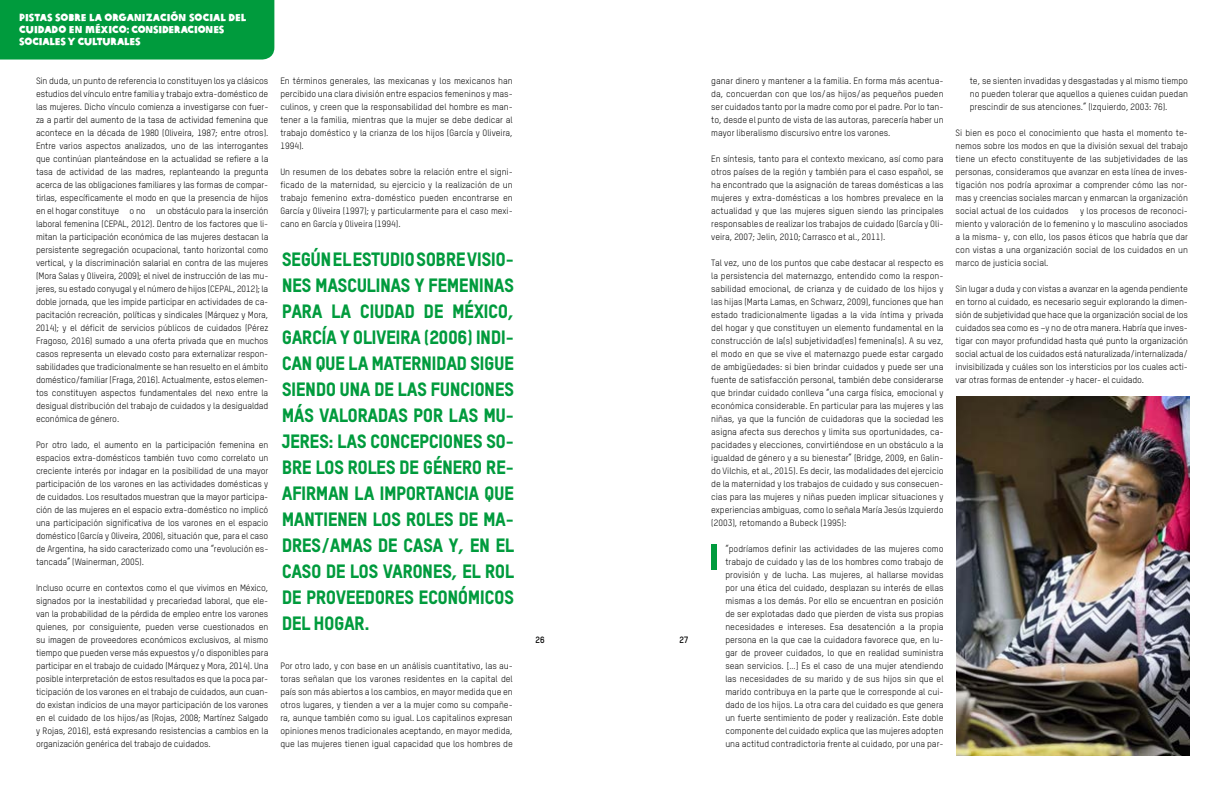
<style>
.page{position:relative;width:1224px;height:792px;background:#fff}
.page>*{position:absolute;margin:0;border:0;box-sizing:border-box;transform-origin:0 0}
.t1{font:19px/26px "TSTARPRO Headline";letter-spacing:-.03em;color:#009b3d;text-align:justify}
.t2{font:10px/12px "Oxfam Global Headline";color:#fff}
.t3{font:9px/13px "TSTARPRO";color:#000;text-align:justify}
.t4{font:700 9px "TSTARPRO";color:#000}
</style>
<div class="page">
<div style="left:711px;top:544px;width:6px;height:26px;background:#009b3d"></div>
<img style="left:957px;top:396px;width:232px;height:360px">
<div style="left:0;top:0;width:274px;height:60px;background:#009b3d"></div>
<p class="t2" style="left:19px;top:10px;width:229px">PISTAS SOBRE LA ORGANIZACIÓN SOCIAL DEL<br>CUIDADO EN MÉXICO: CONSIDERACIONES<br>SOCIALES Y CULTURALES</p>
<p class="t3" style="left:36px;top:74px;width:234px">Sin duda, un punto de referencia lo constituyen los ya clásicos estudios del vínculo entre familia y trabajo extra-doméstico de las mujeres. Dicho vínculo comienza a investigarse con fuer&shy;za a partir del aumento de la tasa de actividad femenina que acontece en la década de 1980 (Oliveira, 1987; entre otros).<br>Entre varios aspectos analizados, uno de las interrogantes que continúan planteándose en la actualidad se refiere a la tasa de actividad de las madres, replanteando la pregunta acerca de las obligaciones familiares y las formas de compar&shy;tirlas, específicamente el modo en que la presencia de hijos en el hogar constituye ‒o no‒ un obstáculo para la inserción laboral femenina (CEPAL, 2012). Dentro de los factores que li&shy;mitan la participación económica de las mujeres destacan la persistente segregación ocupacional, tanto horizontal como vertical, y la discriminación salarial en contra de las mujeres (Mora Salas y Oliveira, 2009); el nivel de instrucción de las mu&shy;jeres, su estado conyugal y el número de hijos (CEPAL, 2012); la doble jornada, que les impide participar en actividades de ca&shy;pacitación recreación, políticas y sindicales (Márquez y Mora, 2014); y el déficit de servicios públicos de cuidados (Pérez Fragoso, 2016) sumado a una oferta privada que en muchos casos representa un elevado costo para externalizar respon&shy;sabilidades que tradicionalmente se han resuelto en el ámbito doméstico/familiar (Fraga, 2016). Actualmente, estos elemen&shy;tos constituyen aspectos fundamentales del nexo entre la desigual distribución del trabajo de cuidados y la desigualdad económica de género.</p>
<p class="t3" style="left:36px;top:438px;width:234px">Por otro lado, el aumento en la participación femenina en espacios extra-domésticos también tuvo como correlato un creciente interés por indagar en la posibilidad de una mayor participación de los varones en las actividades domésticas y de cuidados. Los resultados muestran que la mayor participa&shy;ción de las mujeres en el espacio extra-doméstico no implicó una participación significativa de los varones en el espacio doméstico (García y Oliveira, 2006), situación que, para el caso de Argentina, ha sido caracterizado como una “revolución es&shy;tancada” (Wainerman, 2005).</p>
<p class="t3" style="left:36px;top:581px;width:234px">Incluso ocurre en contextos como el que vivimos en México, signados por la inestabilidad y precariedad laboral, que ele&shy;van la probabilidad de la pérdida de empleo entre los varones quienes, por consiguiente, pueden verse cuestionados en su imagen de proveedores económicos exclusivos, al mismo tiempo que pueden verse más expuestos y/o disponibles para participar en el trabajo de cuidado (Márquez y Mora, 2014). Una posible interpretación de estos resultados es que la poca par&shy;ticipación de los varones en el trabajo de cuidados, aun cuan&shy;do existan indicios de una mayor participación de los varones en el cuidado de los hijos/as (Rojas, 2008; Martínez Salgado y Rojas, 2016), está expresando resistencias a cambios en la organización genérica del trabajo de cuidados.</p>
<p class="t3" style="left:280px;top:74px;width:234px">En términos generales, las mexicanas y los mexicanos han percibido una clara división entre espacios femeninos y mas&shy;culinos, y creen que la responsabilidad del hombre es man&shy;tener a la familia, mientras que la mujer se debe dedicar al trabajo doméstico y la crianza de los hijos (García y Oliveira, 1994).</p>
<p class="t3" style="left:280px;top:165px;width:234px">Un resumen de los debates sobre la relación entre el signi&shy;ficado de la maternidad, su ejercicio y la realización de un trabajo femenino extra-doméstico pueden encontrarse en García y Oliveira (1997); y particularmente para el caso mexi&shy;cano en García y Oliveira (1994).</p>
<p class="t1" style="left:282px;top:246px;width:234px">SEGÚN EL ESTUDIO SOBRE VISIO-NES MASCULINAS Y FEMENINAS PARA LA CIUDAD DE MÉXICO, GARCÍA Y OLIVEIRA (2006) INDI-CAN QUE LA MATERNIDAD SIGUE SIENDO UNA DE LAS FUNCIONES MÁS VALORADAS POR LAS MU-JERES: LAS CONCEPCIONES SO-BRE LOS ROLES DE GÉNERO RE-AFIRMAN LA IMPORTANCIA QUE MANTIENEN LOS ROLES DE MA-DRES/AMAS DE CASA Y, EN EL CASO DE LOS VARONES, EL ROL DE PROVEEDORES ECONÓMICOS DEL HOGAR.</p>
<p class="t3" style="left:280px;top:659px;width:234px">Por otro lado, y con base en un análisis cuantitativo, las au&shy;toras señalan que los varones residentes en la capital del país son más abiertos a los cambios, en mayor medida que en otros lugares, y tienden a ver a la mujer como su compañe&shy;ra, aunque también como su igual. Los capitalinos expresan opiniones menos tradicionales aceptando, en mayor medida, que las mujeres tienen igual capacidad que los hombres de</p>
<p class="t4" style="left:535px;top:634px;width:11px">26</p>
<p class="t4" style="left:679px;top:634px;width:11px">27</p>
<p class="t3" style="left:711px;top:74px;width:234px">ganar dinero y mantener a la familia. En forma más acentua&shy;da, concuerdan con que los/as hijos/as pequeños pueden ser cuidados tanto por la madre como por el padre. Por lo tan&shy;to, desde el punto de vista de las autoras, parecería haber un mayor liberalismo discursivo entre los varones.</p>
<p class="t3" style="left:711px;top:152px;width:234px">En síntesis, tanto para el contexto mexicano, así como para otros países de la región y también para el caso español, se ha encontrado que la asignación de tareas domésticas a las mujeres y extra-domésticas a los hombres prevalece en la actualidad y que las mujeres siguen siendo las principales responsables de realizar los trabajos de cuidado (García y Oli&shy;veira, 2007; Jelin, 2010; Carrasco et al., 2011).</p>
<p class="t3" style="left:711px;top:256px;width:234px">Tal vez, uno de los puntos que cabe destacar al respecto es la persistencia del maternazgo, entendido como la respon&shy;sabilidad emocional, de crianza y de cuidado de los hijos y las hijas (Marta Lamas, en Schwarz, 2009), funciones que han estado tradicionalmente ligadas a la vida íntima y privada del hogar y que constituyen un elemento fundamental en la construcción de la(s) subjetividad(es) femenina(s). A su vez, el modo en que se vive el maternazgo puede estar cargado de ambigüedades: si bien brindar cuidados y puede ser una fuente de satisfacción personal, también debe considerarse que brindar cuidado conlleva “una carga física, emocional y económica considerable. En particular para las mujeres y las niñas, ya que la función de cuidadoras que la sociedad les asigna afecta sus derechos y limita sus oportunidades, ca&shy;pacidades y elecciones, convirtiéndose en un obstáculo a la igualdad de género y a su bienestar” (Bridge, 2009, en Galin&shy;do Vilchis, et al., 2015). Es decir, las modalidades del ejercicio de la maternidad y los trabajos de cuidado y sus consecuen&shy;cias para las mujeres y niñas pueden implicar situaciones y experiencias ambiguas, como lo señala María Jesús Izquierdo (2003), retomando a Bubeck (1995):</p>
<p class="t3" style="left:725px;top:542px;width:220px">“podríamos definir las actividades de las mujeres como trabajo de cuidado y las de los hombres como trabajo de provisión y de lucha. Las mujeres, al hallarse movidas por una ética del cuidado, desplazan su interés de ellas mismas a los demás. Por ello se encuentran en posición de ser explotadas dado que pierden de vista sus propias necesidades e intereses. Esa desatención a la propia persona en la que cae la cuidadora favorece que, en lu&shy;gar de proveer cuidados, lo que en realidad suministra sean servicios. […] Es el caso de una mujer atendiendo las necesidades de su marido y de sus hijos sin que el marido contribuya en la parte que le corresponde al cui&shy;dado de los hijos. La otra cara del cuidado es que genera un fuerte sentimiento de poder y realización. Este doble componente del cuidado explica que las mujeres adopten una actitud contradictoria frente al cuidado, por una par-</p>
<p class="t3" style="left:970px;top:74px;width:220px">te, se sienten invadidas y desgastadas y al mismo tiempo no pueden tolerar que aquellos a quienes cuidan puedan prescindir de sus atenciones.” (Izquierdo, 2003: 76).</p>
<p class="t3" style="left:956px;top:126px;width:234px">Si bien es poco el conocimiento que hasta el momento te&shy;nemos sobre los modos en que la división sexual del trabajo tiene un efecto constituyente de las subjetividades de las personas, consideramos que avanzar en esta línea de inves&shy;tigación nos podría aproximar a comprender cómo las nor&shy;mas y creencias sociales marcan y enmarcan la organización social actual de los cuidados ‒y los procesos de reconoci&shy;miento y valoración de lo femenino y lo masculino asociados a la misma- y, con ello, los pasos éticos que habría que dar con vistas a una organización social de los cuidados en un marco de justicia social.</p>
<p class="t3" style="left:956px;top:282px;width:234px">Sin lugar a duda y con vistas a avanzar en la agenda pendiente en torno al cuidado, es necesario seguir explorando la dimen&shy;sión de subjetividad que hace que la organización social de los cuidados sea como es –y no de otra manera. Habría que inves&shy;tigar con mayor profundidad hasta qué punto la organización social actual de los cuidados está naturalizada/internalizada/ invisibilizada y cuáles son los intersticios por los cuales acti&shy;var otras formas de entender -y hacer- el cuidado.</p>
</div>
